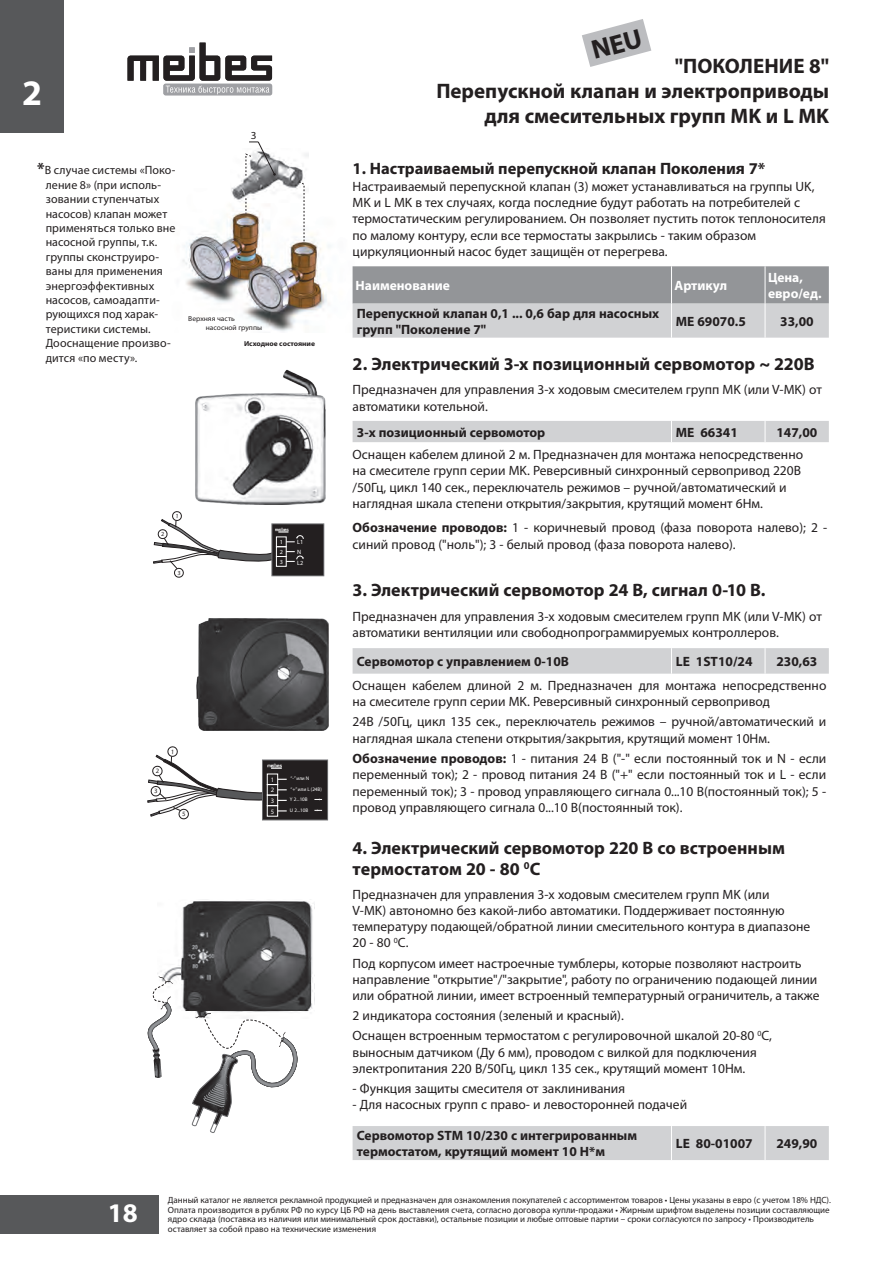
<style>
.page{position:relative;width:893px;height:1263px;background:#fff}
.page>*{position:absolute;margin:0;border:0;box-sizing:border-box;transform-origin:0 0}
.t1{font:700 36px "Myriad Pro";color:#fff}
.t2{font:700 27px "Myriad Pro";color:#fff}
.t3{font:700 21px/25.2px "Myriad Pro";color:#231f20;text-align:right}
.t4{font:700 18px/21.6px "Myriad Pro";color:#231f20}
.t5{font:700 16.5px "Myriad Pro";color:#231f20}
.t6{font:13.5px/16.2px "Myriad Pro";color:#231f20}
.t7{font:700 13.5px/16.2px "Myriad Pro";color:#231f20}
.t8{font:700 13.5px/16.2px "Myriad Pro";color:#fff}
.t9{font:12px/14.4px "Myriad Pro";letter-spacing:.01em;color:#231f20}
.t10{font:10.8px "Myriad Pro";color:#231f20;scale:1.05 1}
.t11{font:9px/9.4px "Myriad Pro";color:#231f20}
.t12{font:7.2px/8.6px "Myriad Pro";color:#231f20;scale:1.05 1}
.t13{font:700 7.2px "Myriad Pro";color:#231f20;scale:1.05 1}
.t14{font:6.75px/10.6px "Myriad Pro";color:#fff;text-align:justify}
.t15{font:6.75px "Myriad Pro";color:#231f20}
.t16{font:6.15px/9.9px "Myriad Pro";color:#fff;text-align:justify}
.t17{font:6.15px "Myriad Pro";color:#231f20}
.t18{font:5.25px/10.2px "Myriad Pro";color:#fff}
.s1{font-weight:700;font-size:16.5px}
.s2{font-weight:700}
</style>
<div class="page">
<div style="left:272px;top:524px;width:52px;height:52px;background:#231f20"></div>
<div style="left:272px;top:523px;width:52px;height:53px;border:1px solid #6c6d70"></div>
<div style="left:353px;top:421px;width:476px;height:21px;background:#d1d2d4"></div>
<div style="left:353px;top:648px;width:476px;height:26px;background:#d1d2d4"></div>
<div style="left:262px;top:760px;width:66px;height:60px;background:#231f20"></div>
<div style="left:262px;top:760px;width:66px;height:60px;border:1px solid #6c6d70"></div>
<svg style="left:314px;top:809px;width:8px;height:2px"></svg>
<img style="left:157px;top:903px;width:158px;height:110px">
<svg style="left:191px;top:1013px;width:107px;height:120px"></svg>
<svg style="left:148px;top:975px;width:25px;height:103px"></svg>
<img style="left:181px;top:901px;width:130px;height:109px">
<div style="left:353px;top:1126px;width:476px;height:34px;background:#d1d2d4"></div>
<hr style="left:671px;top:1126px;width:1px;height:34px;background:#fff">
<hr style="left:765px;top:1126px;width:1px;height:34px;background:#fff">
<img style="left:182px;top:202px;width:171px;height:131px">
<img style="left:231px;top:153px;width:77px;height:49px">
<svg style="left:296px;top:180px;width:9px;height:62px"></svg>
<svg style="left:246px;top:198px;width:1px;height:16px"></svg>
<svg style="left:245px;top:142px;width:30px;height:34px"></svg>
<svg style="left:353px;top:266px;width:476px;height:72px;background:#b1b3b5"></svg>
<hr style="left:671px;top:266px;width:1px;height:38px;background:#fff">
<hr style="left:765px;top:266px;width:1px;height:38px;background:#fff">
<hr style="left:671px;top:304px;width:1px;height:34px;background:#fff">
<hr style="left:765px;top:304px;width:1px;height:34px;background:#fff">
<img style="left:195px;top:369px;width:130px;height:136px">
<img style="left:196px;top:619px;width:133px;height:111px">
<div style="left:163px;top:84px;width:109px;height:11px;background:#9fa0a4;border-radius:2px"></div>
<svg style="left:128px;top:43px;width:144px;height:51px"></svg>
<div style="left:0;top:1195px;width:159px;height:38px;background:#57585a"></div>
<div style="left:0;top:0;width:64px;height:132px;background:#57585a"></div>
<svg style="left:153px;top:511px;width:151px;height:67px"></svg>
<svg style="left:147px;top:746px;width:155px;height:75px"></svg>
<svg style="left:582px;top:19px;width:69px;height:48px"></svg>
<h1 class="t1" style="left:22px;top:69px;width:21px">2</h1>
<p class="t9" style="left:46px;top:163px;width:131px;text-indent:-8px"><span class="s1">*</span>В случае системы «Поко&shy;ление 8» (при исполь&shy;зовании ступенчатых насосов) клапан может применяться только вне насосной группы, т.к. группы сконструиро&shy;ваны для применения энергоэффективных насосов, самоадапти&shy;рующихся под харак&shy;теристики системы.<br>Дооснащение произво&shy;дится «по месту».</p>
<p class="t10" style="left:251px;top:129px;width:7px">3</p>
<p class="t12" style="left:206px;top:315px;width:55px;text-indent:-18px">Верхняя часть насосной группы</p>
<p class="t13" style="left:244px;top:339px;width:69px">Исходное состояние</p>
<p class="t17" style="left:161px;top:530px;width:5px">2</p>
<p class="t16" style="left:280px;top:537px;width:5px">1<br>2<br>3</p>
<p class="t16" style="left:297px;top:536px;width:8px;line-height:10.5px;text-align:left">L1<br>N<br>L2</p>
<p class="t15" style="left:156px;top:767px;width:5px">2</p>
<p class="t14" style="left:271px;top:774px;width:5px">1<br>2<br>3</p>
<p class="t18" style="left:291px;top:773px;width:20px">“-” или N</p>
<p class="t18" style="left:290px;top:784px;width:33px">“+” или L (24В)<br>Y 2...10В</p>
<p class="t18" style="left:290px;top:805px;width:20px">U 2...10В</p>
<p class="t14" style="left:271px;top:806px;width:5px">5</p>
<h3 class="t3" style="left:436px;top:53px;width:394px">"ПОКОЛЕНИЕ 8"<br>Перепускной клапан и электроприводы для смесительных групп MK и L MK</h3>
<p class="t5" style="left:353px;top:158px;width:414px">1. Настраиваемый перепускной клапан Поколения 7*</p>
<p class="t6" style="left:353px;top:178px;width:475px">Настраиваемый перепускной клапан (3) может устанавливаться на группы UK, MK и L MK в тех случаях, когда последние будут работать на потребителей с термостатическим регулированием. Он позволяет пустить поток теплоносителя по малому контуру, если все термостаты закрылись - таким образом циркуляционный насос будет защищён от перегрева.</p>
<p class="t8" style="left:356px;top:277px;width:96px">Наименование</p>
<p class="t8" style="left:674px;top:277px;width:54px">Артикул</p>
<p class="t8" style="left:768px;top:269px;width:55px">Цена, евро/ед.</p>
<p class="t7" style="left:357px;top:304px;width:304px">Перепускной клапан 0,1 ... 0,6 бар для насосных групп "Поколение 7"</p>
<p class="t7" style="left:676px;top:313px;width:72px">ME 69070.5</p>
<p class="t7" style="left:780px;top:313px;width:35px">33,00</p>
<h3 class="t4" style="left:353px;top:353px;width:464px">2. Электрический 3-х позиционный сервомотор ~ 220В</h3>
<p class="t6" style="left:353px;top:381px;width:471px">Предназначен для управления 3-х ходовым смесителем групп MK (или V-MK) от автоматики котельной.</p>
<p class="t6" style="left:353px;top:446px;width:452px">Оснащен кабелем длиной 2 м. Предназначен для монтажа непосредственно на смесителе групп серии MK. Реверсивный синхронный сервопривод 220В /50Гц, цикл 140 сек., переключатель режимов – ручной/автоматический и наглядная шкала степени открытия/закрытия, крутящий момент 6Нм.</p>
<p class="t6" style="left:353px;top:520px;width:476px"><span class="s2">Обозначение проводов:</span> 1 - коричневый провод (фаза поворота налево); 2 - синий провод ("ноль"); 3 - белый провод (фаза поворота налево).</p>
<p class="t7" style="left:357px;top:423px;width:190px">3-х позиционный сервомотор</p>
<p class="t7" style="left:676px;top:423px;width:64px">ME 66341</p>
<p class="t7" style="left:776px;top:423px;width:42px">147,00</p>
<h3 class="t4" style="left:353px;top:579px;width:414px">3. Электрический сервомотор 24 В, сигнал 0-10 В.</h3>
<p class="t6" style="left:353px;top:608px;width:471px">Предназначен для управления 3-х ходовым смесителем групп MK (или V-MK) от автоматики вентиляции или свободнопрограммируемых контроллеров.</p>
<p class="t7" style="left:357px;top:653px;width:214px">Сервомотор с управлением 0-10В</p>
<p class="t7" style="left:676px;top:653px;width:78px">LE 1ST10/24</p>
<p class="t7" style="left:776px;top:653px;width:42px">230,63</p>
<p class="t6" style="left:353px;top:677px;width:475px">Оснащен кабелем длиной 2 м. Предназначен для монтажа непосредственно на смесителе групп серии MK. Реверсивный синхронный сервопривод</p>
<p class="t6" style="left:353px;top:714px;width:475px">24В /50Гц, цикл 135 сек., переключатель режимов – ручной/автоматический и наглядная шкала степени открытия/закрытия, крутящий момент 10Нм.</p>
<p class="t6" style="left:353px;top:750px;width:475px;text-align:justify"><span class="s2">Обозначение проводов:</span> 1 - питания 24 В ("-" если постоянный ток и N - если переменный ток); 2 - провод питания 24 В ("+" если постоянный ток и L - если переменный ток); 3 - провод управляющего сигнала 0...10 В(постоянный ток); 5 - провод управляющего сигнала 0...10 В(постоянный ток).</p>
<h3 class="t4" style="left:353px;top:836px;width:434px">4. Электрический сервомотор 220 В со встроенным термостатом 20 - 80 <sup>0</sup>С</h3>
<p class="t6" style="left:353px;top:886px;width:459px">Предназначен для управления 3-х ходовым смесителем групп MK (или<br>V-MK) автономно без какой-либо автоматики. Поддерживает постоянную температуру подающей/обратной линии смесительного контура в диапазоне 20 - 80 <sup>0</sup>С.</p>
<p class="t6" style="left:353px;top:955px;width:468px">Под корпусом имеет настроечные тумблеры, которые позволяют настроить направление "открытие"/"закрытие", работу по ограничению подающей линии или обратной линии, имеет встроенный температурный ограничитель, а также</p>
<p class="t6" style="left:353px;top:1005px;width:421px;line-height:20.4px">2 индикатора состояния (зеленый и красный).<br>Оснащен встроенным термостатом с регулировочной шкалой 20-80 <sup>0</sup>С,</p>
<p class="t6" style="left:353px;top:1044px;width:406px">выносным датчиком (Ду 6 мм), проводом с вилкой для подключения электропитания 220 В/50Гц, цикл 135 сек., крутящий момент 10Нм.</p>
<p class="t6" style="left:353px;top:1080px;width:274px">- Функция защиты смесителя от заклинивания</p>
<p class="t6" style="left:353px;top:1096px;width:336px">- Для насосных групп с право- и левосторонней подачей</p>
<p class="t7" style="left:357px;top:1127px;width:282px">Сервомотор STM 10/230 с интегрированным термостатом, крутящий момент 10 Н*м</p>
<p class="t7" style="left:676px;top:1135px;width:78px">LE 80-01007</p>
<p class="t7" style="left:776px;top:1135px;width:42px">249,90</p>
<h2 class="t2" style="left:108px;top:1196px;width:31px">18</h2>
<p class="t11" style="left:168px;top:1195px;width:664px">Данный каталог не является рекламной продукцией и предназначен для ознакомления покупателей с ассортиментом товаров • Цены указаны в евро (c учетом 18% НДС).<br>Оплата производится в рублях РФ по курсу ЦБ РФ на день выставления счета, согласно договора купли-продажи • Жирным шрифтом выделены позиции составляющие ядро склада (поставка из наличия или минимальный срок доставки), остальные позиции и любые оптовые партии – сроки согласуются по запросу • Производитель оставляет за собой право на технические изменения</p>
</div>
